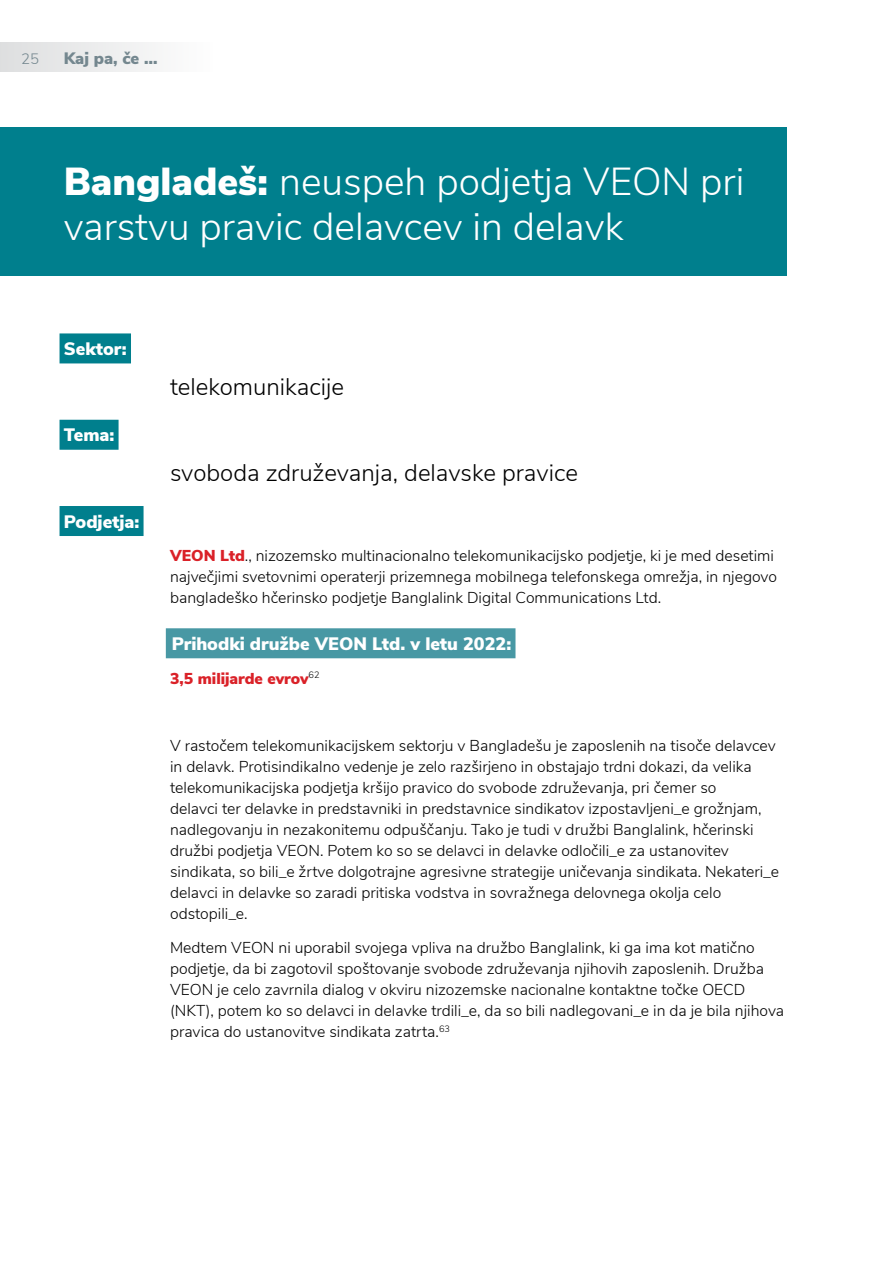
<style>
.page{position:relative;width:893px;height:1263px;background:#fff}
.page>*{position:absolute;margin:0;border:0;box-sizing:border-box;transform-origin:0 0}
.t1{font:300 39px/45px "Nunito Sans";color:#fff}
.t2{font:300 24px "Nunito Sans";color:#000}
.t3{font:900 18px "Nunito Sans";color:#fff}
.t4{font:900 16.5px "Nunito Sans";color:#74878f}
.t5{font:300 15.75px/21px "Nunito Sans";color:#000}
.t6{font:900 15.75px "Nunito Sans";color:#da2128}
.t7{font:300 15px "Nunito Sans";color:#74878f}
.s1{font-weight:900}
.s2{font-weight:900;color:#da2128}
</style>
<div class="page">
<div style="left:0;top:128px;width:787px;height:148px;background:#007f8d"></div>
<div style="left:60px;top:333px;width:71px;height:30px;background:#007f8d"></div>
<div style="left:60px;top:420px;width:59px;height:30px;background:#007f8d"></div>
<div style="left:60px;top:506px;width:84px;height:30px;background:#007f8d"></div>
<div style="left:166px;top:628px;width:349px;height:30px;background:#4898a4"></div>
<div style="left:0;top:43px;width:213px;height:29px;background:linear-gradient(to right,#dddedf,#fefefe)"></div>
<p class="t7" style="left:21px;top:48px;width:19px">25</p>
<p class="t4" style="left:64px;top:46px;width:95px">Kaj pa, če …</p>
<h1 class="t1" style="left:64px;top:156px;width:682px"><span class="s1">Bangladeš:</span> neuspeh podjetja VEON pri varstvu pravic delavcev in delavk</h1>
<p class="t3" style="left:64px;top:335px;width:64px">Sektor:</p>
<p class="t3" style="left:64px;top:422px;width:52px">Tema:</p>
<p class="t3" style="left:64px;top:508px;width:77px">Podjetja:</p>
<h2 class="t2" style="left:170px;top:369px;width:175px">telekomunikacije</h2>
<h2 class="t2" style="left:170px;top:455px;width:409px">svoboda združevanja, delavske pravice</h2>
<p class="t5" style="left:170px;top:544px;width:609px"><span class="s2">VEON Ltd</span>., nizozemsko multinacionalno telekomunikacijsko podjetje, ki je med desetimi največjimi svetovnimi operaterji prizemnega mobilnega telefonskega omrežja, in njegovo bangladeško hčerinsko podjetje Banglalink Digital Communications Ltd.</p>
<p class="t3" style="left:172px;top:630px;width:341px">Prihodki družbe VEON Ltd. v letu 2022:</p>
<p class="t6" style="left:170px;top:666px;width:151px">3,5 milijarde evrov<sup>62</sup></p>
<p class="t5" style="left:170px;top:734px;width:610px">V rastočem telekomunikacijskem sektorju v Bangladešu je zaposlenih na tisoče delavcev in delavk. Protisindikalno vedenje je zelo razširjeno in obstajajo trdni dokazi, da velika telekomunikacijska podjetja kršijo pravico do svobode združevanja, pri čemer so<br>delavci ter delavke in predstavniki in predstavnice sindikatov izpostavljeni_e grožnjam, nadlegovanju in nezakonitemu odpuščanju. Tako je tudi v družbi Banglalink, hčerinski družbi podjetja VEON. Potem ko so se delavci in delavke odločili_e za ustanovitev sindikata, so bili_e žrtve dolgotrajne agresivne strategije uničevanja sindikata. Nekateri_e delavci in delavke so zaradi pritiska vodstva in sovražnega delovnega okolja celo odstopili_e.</p>
<p class="t5" style="left:170px;top:936px;width:616px">Medtem VEON ni uporabil svojega vpliva na družbo Banglalink, ki ga ima kot matično podjetje, da bi zagotovil spoštovanje svobode združevanja njihovih zaposlenih. Družba VEON je celo zavrnila dialog v okviru nizozemske nacionalne kontaktne točke OECD (NKT), potem ko so delavci in delavke trdili_e, da so bili nadlegovani_e in da je bila njihova pravica do ustanovitve sindikata zatrta.<sup>63</sup></p>
</div>
